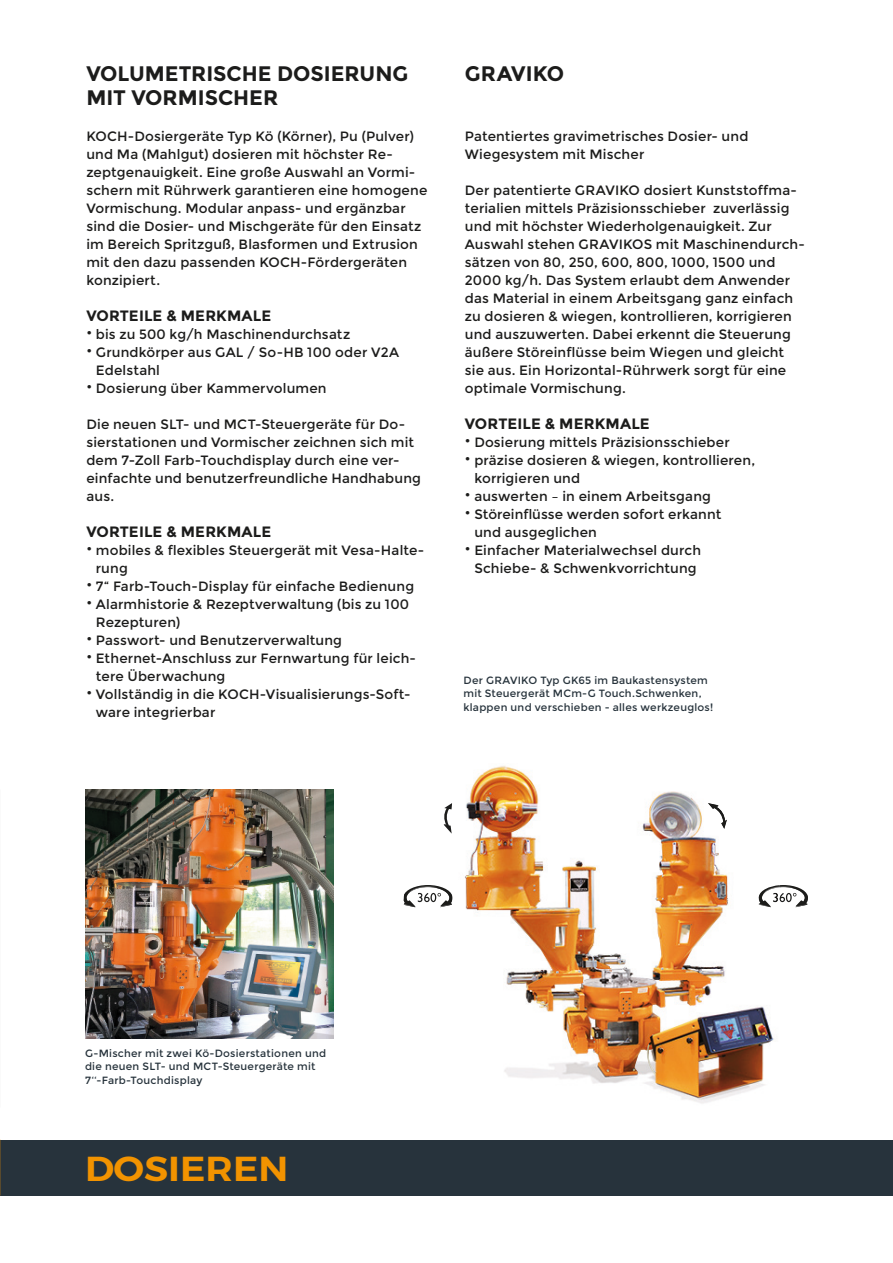
<style>
.page{position:relative;width:893px;height:1263px;background:#fff}
.page>*{position:absolute;margin:0;border:0;box-sizing:border-box;transform-origin:0 0}
.t1{font:600 34.5px "Montserrat";color:#f29300;scale:1.1 1}
.t2{font:700 21px/24px "Montserrat";color:#1c1c1b}
.t3{font:700 15px "Montserrat";letter-spacing:.005em;color:#1c1c1b}
.t4{font:13.5px/18px "Montserrat";letter-spacing:.01em;color:#1c1c1b}
.t5{font:10.5px/13.5px "Montserrat";letter-spacing:.02em;color:#27333c}
</style>
<div class="page">
<div style="left:0;top:1140px;width:893px;height:55px;background:#27333c"></div>
<svg style="left:443px;top:803px;width:9px;height:31px"></svg>
<svg style="left:403px;top:886px;width:49px;height:21px"></svg>
<img style="left:452px;top:765px;width:322px;height:338px">
<svg style="left:708px;top:803px;width:19px;height:26px"></svg>
<svg style="left:758px;top:885px;width:50px;height:22px"></svg>
<img style="left:85px;top:790px;width:249px;height:248px">
<h2 class="t2" style="left:86px;top:62px;width:323px">VOLUMETRISCHE DOSIERUNG<br>MIT VORMISCHER</h2>
<p class="t4" style="left:86px;top:128px;width:343px">KOCH-Dosiergeräte Typ Kö (Körner), Pu (Pulver) und Ma (Mahlgut) dosieren mit höchster Re&shy;zeptgenauigkeit. Eine große Auswahl an Vormi&shy;schern mit Rührwerk garantieren eine homogene Vormischung. Modular anpass- und ergänzbar sind die Dosier- und Mischgeräte für den Einsatz im Bereich Spritzguß, Blasformen und Extrusion mit den dazu passenden KOCH-Fördergeräten konzipiert.</p>
<p class="t3" style="left:86px;top:307px;width:186px">VORTEILE &amp; MERKMALE</p>
<p class="t4" style="left:86px;top:326px;width:265px">• bis zu 500 kg/h Maschinendurchsatz</p>
<p class="t4" style="left:96px;top:344px;width:305px;text-indent:-9px">• Grundkörper aus GAL / So-HB 100 oder V2A<br>Edelstahl</p>
<p class="t4" style="left:86px;top:380px;width:242px">• Dosierung über Kammervolumen</p>
<p class="t4" style="left:86px;top:416px;width:336px">Die neuen SLT- und MCT-Steuergeräte für Do&shy;sierstationen und Vormischer zeichnen sich mit dem 7-Zoll Farb-Touchdisplay durch eine ver&shy;einfachte und benutzerfreundliche Handhabung aus.</p>
<p class="t3" style="left:86px;top:523px;width:186px">VORTEILE &amp; MERKMALE</p>
<p class="t4" style="left:96px;top:542px;width:330px;text-indent:-9px">• mobiles &amp; flexibles Steuergerät mit Vesa-Halte&shy;rung</p>
<p class="t4" style="left:86px;top:578px;width:329px">• 7“ Farb-Touch-Display für einfache Bedienung</p>
<p class="t4" style="left:96px;top:596px;width:315px;text-indent:-9px">• Alarmhistorie &amp; Rezeptverwaltung (bis zu 100<br>Rezepturen)</p>
<p class="t4" style="left:86px;top:632px;width:257px">• Passwort- und Benutzerverwaltung</p>
<p class="t4" style="left:96px;top:650px;width:322px;text-indent:-9px">• Ethernet-Anschluss zur Fernwartung für leich&shy;tere Überwachung</p>
<p class="t4" style="left:96px;top:686px;width:316px;text-indent:-9px">• Vollständig in die KOCH-Visualisierungs-Soft&shy;ware integrierbar</p>
<h2 class="t2" style="left:465px;top:62px;width:101px">GRAVIKO</h2>
<p class="t4" style="left:465px;top:128px;width:285px">Patentiertes gravimetrisches Dosier- und<br>Wiegesystem mit Mischer</p>
<p class="t4" style="left:465px;top:182px;width:342px">Der patentierte GRAVIKO dosiert Kunststoffma&shy;terialien mittels Präzisionsschieber zuverlässig und mit höchster Wiederholgenauigkeit. Zur Auswahl stehen GRAVIKOS mit Maschinendurch&shy;sätzen von 80, 250, 600, 800, 1000, 1500 und 2000 kg/h. Das System erlaubt dem Anwender das Material in einem Arbeitsgang ganz einfach zu dosieren &amp; wiegen, kontrollieren, korrigieren und auszuwerten. Dabei erkennt die Steuerung äußere Störeinflüsse beim Wiegen und gleicht sie aus. Ein Horizontal-Rührwerk sorgt für eine optimale Vormischung.</p>
<p class="t3" style="left:465px;top:415px;width:186px">VORTEILE &amp; MERKMALE</p>
<p class="t4" style="left:465px;top:434px;width:266px">• Dosierung mittels Präzisionsschieber</p>
<p class="t4" style="left:474px;top:452px;width:282px;text-indent:-9px">• präzise dosieren &amp; wiegen, kontrollieren, korrigieren und</p>
<p class="t4" style="left:465px;top:488px;width:248px">• auswerten – in einem Arbeitsgang</p>
<p class="t4" style="left:474px;top:506px;width:248px;text-indent:-9px">• Störeinflüsse werden sofort erkannt und ausgeglichen</p>
<p class="t4" style="left:465px;top:542px;width:238px;text-align:center">• Einfacher Materialwechsel durch<br>Schiebe- &amp; Schwenkvorrichtung</p>
<p class="t5" style="left:463px;top:674px;width:251px">Der GRAVIKO Typ GK65 im Baukastensystem mit Steuergerät MCm-G Touch.Schwenken, klappen und verschieben - alles werkzeuglos!</p>
<p class="t5" style="left:85px;top:1046px;width:243px">G-Mischer mit zwei Kö-Dosierstationen und die neuen SLT- und MCT-Steuergeräte mit<br>7‘‘-Farb-Touchdisplay</p>
<h1 class="t1" style="left:85px;top:1141px;width:186px">DOSIEREN</h1>
</div>
